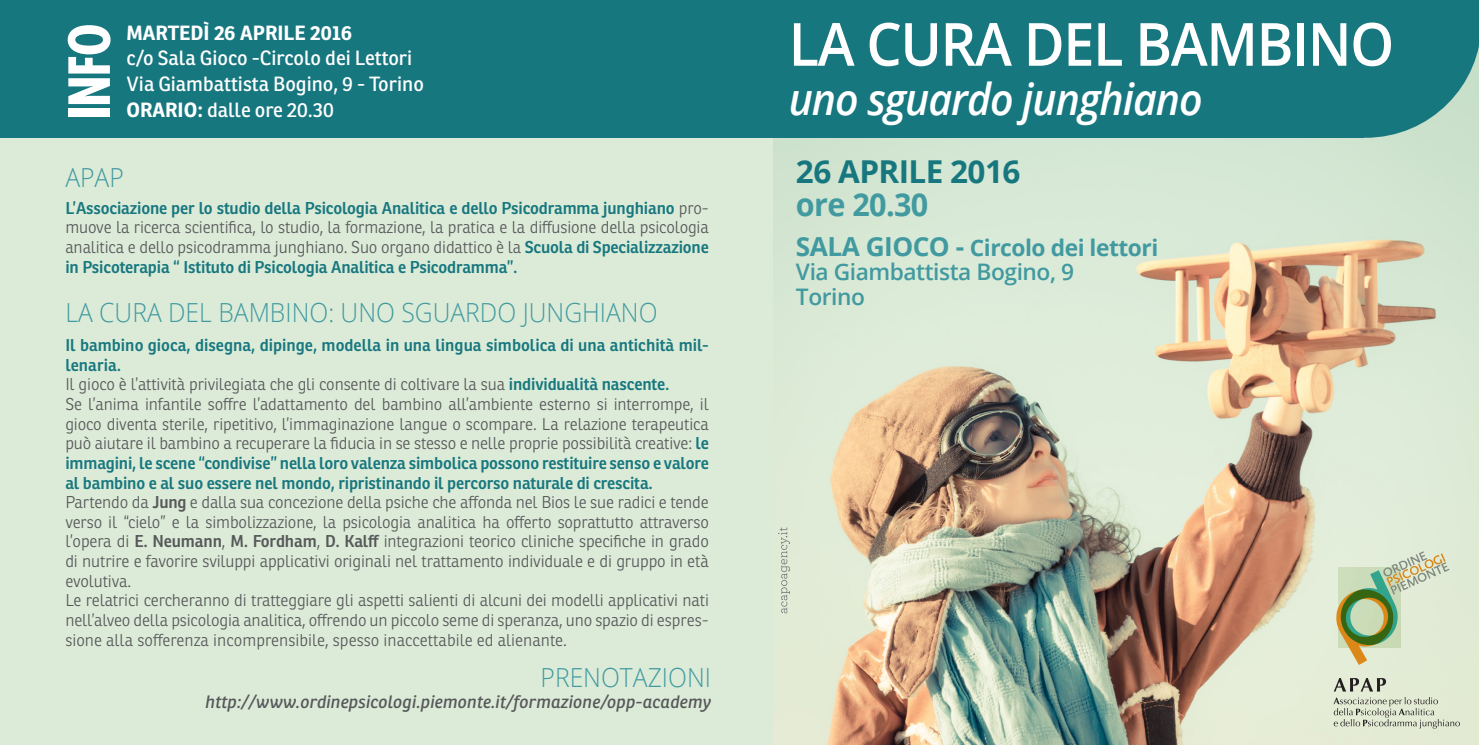
<style>
.page{position:relative;width:1479px;height:745px;background:#fff}
.page>*{position:absolute;margin:0;border:0;box-sizing:border-box;transform-origin:0 0}
.t1{font:600 59.5px "Open Sans";letter-spacing:-.025em;color:#fff;scale:.94 1}
.t2{font:700 condensed 55.12px "Futura";color:#fff}
.t3{font:italic 600 43.75px "Open Sans";letter-spacing:-.025em;color:#fff;scale:.94 1}
.t4{font:700 31.5px "Open Sans";letter-spacing:-.02em;color:#17777f}
.t5{font:700 31.5px "Open Sans";letter-spacing:-.02em;color:#419aa0}
.t6{font:300 26.25px "Open Sans";color:#419aa0;scale:.94 1}
.t7{font:600 22.75px "Open Sans";letter-spacing:-.02em;color:#419aa0}
.t8{font:700 22.75px "Open Sans";letter-spacing:-.02em;color:#419aa0}
.t9{font:19.95px "Ronnia";color:#fff}
.t10{font:700 19.95px "Ronnia";color:#fff}
.t11{font:italic 17.5px "Ronnia";color:#57585a}
.t12{font:300 16.62px/19.6px "Ronnia";letter-spacing:-.01em;color:#57585a;text-align:justify}
.t13{font:600 16.62px/19.6px "Ronnia";letter-spacing:-.01em;color:#17777f}
.s1{font-weight:700}
.s2{font-weight:300;color:#57585a}
.s3{font-weight:600;color:#17777f}
.s4{font-weight:600}
.s5{font-size:26.25px}
</style>
<div class="page">
<div style="left:0;top:0;width:1478px;height:744px;background:#dcebd8"></div>
<img style="left:773px;top:137px;width:705px;height:607px">
<div style="left:0;top:0;width:1362px;height:137px;background:#17777f"></div>
<svg style="left:1249px;top:0;width:229px;height:138px"></svg>
<svg style="left:1334px;top:551px;width:115px;height:114px"></svg>
<svg style="left:1333px;top:677px;width:126px;height:51px"></svg>
<svg style="left:778px;top:527px;width:12px;height:86px"></svg>
<p class="t2" style="left:55px;top:120px;width:98px;rotate:-90deg">INFO</p>
<p class="t10" style="left:126px;top:20px;width:227px">MARTEDÌ 26 APRILE 2016</p>
<p class="t9" style="left:126px;top:46px;width:287px">c/o Sala Gioco -Circolo dei Lettori</p>
<p class="t9" style="left:126px;top:71px;width:299px">Via Giambattista Bogino, 9 - Torino</p>
<p class="t9" style="left:126px;top:97px;width:209px"><span class="s1">ORARIO:</span> dalle ore 20.30</p>
<p class="t6" style="left:65px;top:160px;width:64px">APAP</p>
<p class="t1" style="left:788px;top:3px;width:645px">LA CURA DEL BAMBINO</p>
<p class="t3" style="left:788px;top:69px;width:442px">uno sguardo junghiano</p>
<p class="t4" style="left:796px;top:149px;width:226px">26 APRILE 2016</p>
<p class="t13" style="left:65px;top:198px;width:645px">L’Associazione per lo studio della Psicologia Analitica e dello Psicodramma junghiano <span class="s2">pro-</span></p>
<p class="t5" style="left:796px;top:182px;width:134px">ore 20.30</p>
<p class="t12" style="left:65px;top:217px;width:645px">muove la ricerca scientifica, lo studio, la formazione, la pratica e la diffusione della psicologia analitica e dello psicodramma junghiano. Suo organo didattico è la <span class="s3">Scuola di Specializzazione in Psicoterapia “ Istituto di Psicologia Analitica e Psicodramma”.</span></p>
<p class="t6" style="left:65px;top:294px;width:631px">LA CURA DEL BAMBINO: UNO SGUARDO JUNGHIANO</p>
<p class="t13" style="left:65px;top:335px;width:645px">Il bambino gioca, disegna, dipinge, modella in una lingua simbolica di una antichità mil&shy;lenaria.</p>
<p class="t12" style="left:65px;top:374px;width:605px">Il gioco è l’attività privilegiata che gli consente di coltivare la sua <span class="s3">individualità nascente.</span></p>
<p class="t12" style="left:65px;top:394px;width:645px">Se l’anima infantile soffre l’adattamento del bambino all’ambiente esterno si interrompe, il gioco diventa sterile, ripetitivo, l’immaginazione langue o scompare. La relazione terapeutica può aiutare il bambino a recuperare la fiducia in se stesso e nelle proprie possibilità creative: <span class="s3">le immagini, le scene “condivise” nella loro valenza simbolica possono restituire senso e valore al bambino e al suo essere nel mondo, ripristinando il percorso naturale di crescita.</span></p>
<p class="t12" style="left:65px;top:492px;width:645px">Partendo da <span class="s4">Jung</span> e dalla sua concezione della psiche che affonda nel Bios le sue radici e tende verso il “cielo” e la simbolizzazione, la psicologia analitica ha offerto soprattutto attraverso l’opera di <span class="s4">E. Neumann</span>, <span class="s4">M. Fordham</span>, <span class="s4">D. Kalff</span> integrazioni teorico cliniche specifiche in grado di nutrire e favorire sviluppi applicativi originali nel trattamento individuale e di gruppo in età evolutiva.</p>
<p class="t12" style="left:65px;top:590px;width:645px">Le relatrici cercheranno di tratteggiare gli aspetti salienti di alcuni dei modelli applicativi nati nell’alveo della psicologia analitica, offrendo un piccolo seme di speranza, uno spazio di espres&shy;sione alla sofferenza incomprensibile, spesso inaccettabile ed alienante.</p>
<p class="t8" style="left:796px;top:231px;width:364px"><span class="s5">SALA GIOCO -</span> Circolo dei lettori</p>
<p class="t7" style="left:796px;top:256px;width:280px">Via Giambattista Bogino, 9</p>
<p class="t7" style="left:796px;top:281px;width:71px">Torino</p>
<p class="t6" style="left:540px;top:659px;width:183px">PRENOTAZIONI</p>
<p class="t11" style="left:205px;top:690px;width:507px">http://www.ordinepsicologi.piemonte.it/formazione/opp-academy</p>
</div>
